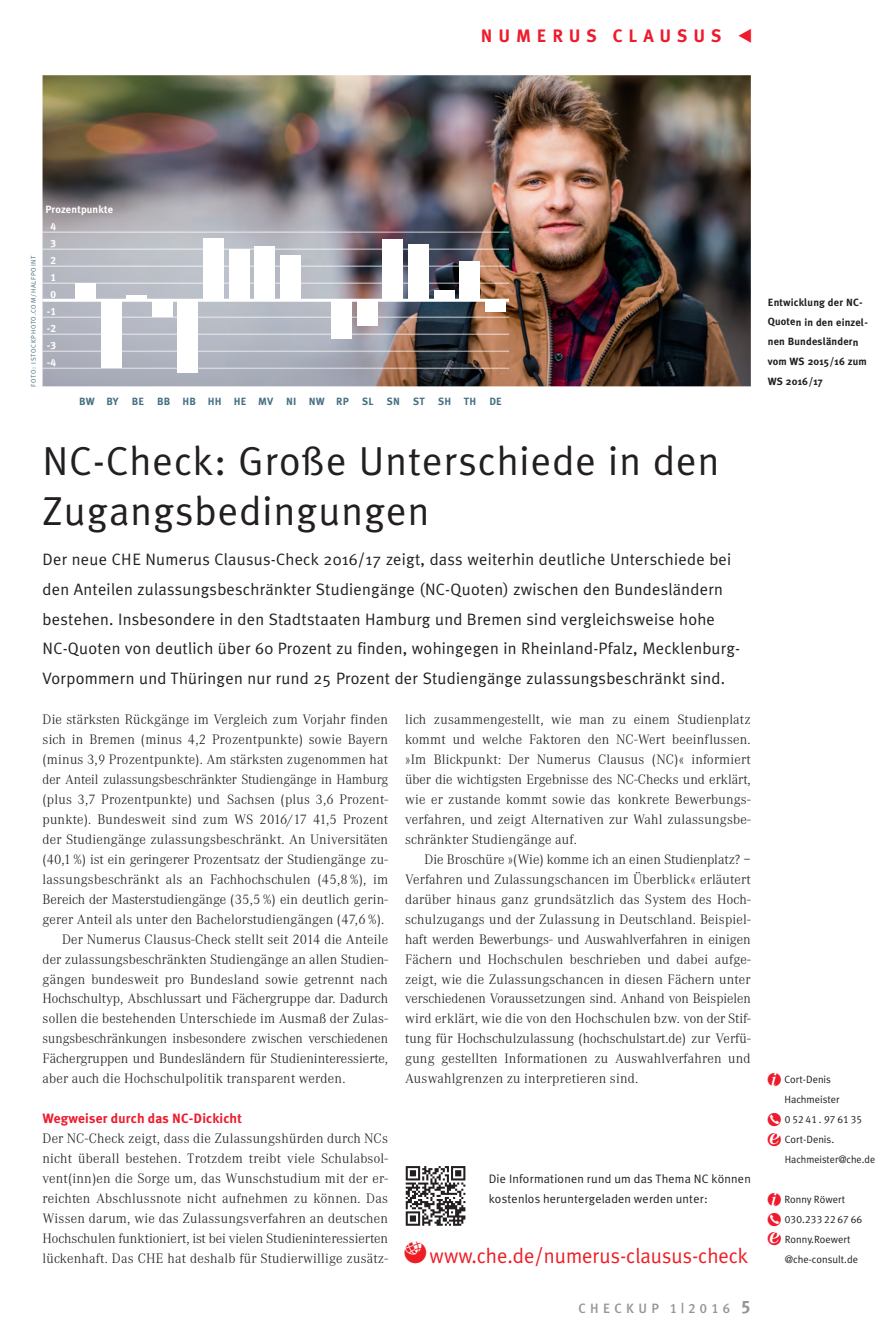
<style>
.page{position:relative;width:893px;height:1340px;background:#fff}
.page>*{position:absolute;margin:0;border:0;box-sizing:border-box;transform-origin:0 0}
.t1{font:40.5px/49.8px "Meta Plus Normal";letter-spacing:.025em;color:#231f20}
.t2{font:21px "Meta Plus Normal";color:#ee1d23}
.t3{font:700 18px "Meta Plus";letter-spacing:.33em;color:#ee1b2d}
.t4{font:16.5px/29.8px "Meta Plus Normal";letter-spacing:.015em;color:#231f20}
.t5{font:300 14.25px/20px "Corporate A";letter-spacing:.015em;color:#231f20;text-align:justify}
.t6{font:700 13.5px "Meta Plus";letter-spacing:.015em;color:#ee1b2d}
.t7{font:13.5px "Meta Plus Medium Caps";letter-spacing:.32em;color:#939598}
.t8{font:12.3px/20px "Meta Plus Normal";letter-spacing:.015em;color:#231f20}
.t9{font:10.5px/20px "Meta Plus Normal";color:#231f20}
.t10{font:700 10.5px/20px "Meta Plus";letter-spacing:.015em;color:#231f20}
.t11{font:700 10.5px "Meta Plus";letter-spacing:.015em;color:#456f82}
.t12{font:10.5px "Meta Plus Normal Caps";letter-spacing:.015em;color:#231f20}
.t13{font:700 10.5px "Meta Plus";letter-spacing:.015em;color:#fff}
.t14{font:10.5px/17px "Meta Plus Bold Caps";color:#fff;text-align:center}
.t15{font:6.75px "Meta Plus Normal";letter-spacing:.105em;color:#456f82}
.s1{font-family:"Meta Plus Bold Caps";font-size:18px}
</style>
<div class="page">
<img style="left:43px;top:75px;width:708px;height:311px">
<hr style="left:43px;top:367px;width:466px;height:2px;background:#fff;opacity:.5">
<hr style="left:43px;top:350px;width:466px;height:2px;background:#fff;opacity:.5">
<hr style="left:43px;top:333px;width:466px;height:2px;background:#fff;opacity:.5">
<hr style="left:43px;top:316px;width:466px;height:2px;background:#fff;opacity:.5">
<hr style="left:43px;top:299px;width:466px;height:3px;background:#fff">
<hr style="left:43px;top:282px;width:466px;height:2px;background:#fff;opacity:.5">
<hr style="left:43px;top:265px;width:466px;height:2px;background:#fff;opacity:.5">
<hr style="left:43px;top:248px;width:466px;height:2px;background:#fff;opacity:.5">
<hr style="left:43px;top:231px;width:466px;height:2px;background:#fff;opacity:.5">
<div style="left:75px;top:284px;width:21px;height:17px;background:#fff"></div>
<div style="left:101px;top:301px;width:20px;height:66px;background:#fff"></div>
<div style="left:126px;top:295px;width:21px;height:6px;background:#fff"></div>
<div style="left:152px;top:301px;width:21px;height:15px;background:#fff"></div>
<div style="left:178px;top:301px;width:20px;height:71px;background:#fff"></div>
<div style="left:485px;top:301px;width:20px;height:10px;background:#fff"></div>
<div style="left:203px;top:238px;width:21px;height:63px;background:#fff"></div>
<div style="left:229px;top:250px;width:20px;height:51px;background:#fff"></div>
<div style="left:255px;top:246px;width:20px;height:55px;background:#fff"></div>
<div style="left:280px;top:255px;width:21px;height:46px;background:#fff"></div>
<div style="left:331px;top:301px;width:21px;height:37px;background:#fff"></div>
<div style="left:357px;top:301px;width:20px;height:24px;background:#fff"></div>
<div style="left:383px;top:239px;width:20px;height:62px;background:#fff"></div>
<div style="left:408px;top:244px;width:21px;height:57px;background:#fff"></div>
<div style="left:434px;top:290px;width:20px;height:11px;background:#fff"></div>
<div style="left:459px;top:261px;width:21px;height:40px;background:#fff"></div>
<svg style="left:405px;top:1166px;width:61px;height:60px"></svg>
<svg style="left:406px;top:1166px;width:59px;height:59px"></svg>
<p class="t3" style="left:481px;top:26px;width:242px">NUMERUS CLAUSUS</p>
<p class="t15" style="left:30px;top:386px;width:133px;rotate:-90deg">FOTO: ISTOCKPHOTO.COM/HALFPOINT</p>
<p class="t13" style="left:45px;top:203px;width:69px">Prozentpunkte</p>
<p class="t14" style="left:47px;top:218px;width:11px">4<br>3<br>2<br>1<br>0 -1 -2 -3 -4</p>
<p class="t11" style="left:79px;top:395px;width:41px">BW BY</p>
<p class="t11" style="left:132px;top:395px;width:218px">BE BB HB HH HE MV NI NW RP</p>
<p class="t11" style="left:362px;top:395px;width:13px">SL</p>
<p class="t11" style="left:387px;top:395px;width:15px">SN</p>
<p class="t11" style="left:413px;top:395px;width:13px">ST</p>
<p class="t11" style="left:438px;top:395px;width:65px">SH TH DE</p>
<h1 class="t1" style="left:43px;top:436px;width:678px">NC-Check: Große Unterschiede in den<br>Zugangsbedingungen</h1>
<p class="t4" style="left:43px;top:544px;width:699px">Der neue CHE Numerus Clausus-Check 2016/17 zeigt, dass weiterhin deutliche Unterschiede bei den Anteilen zulassungsbeschränkter Studiengänge (NC-Quoten) zwischen den Bundesländern bestehen. Insbesondere in den Stadtstaaten Hamburg und Bremen sind vergleichsweise hohe NC-Quoten von deutlich über 60 Prozent zu finden, wohingegen in Rheinland-Pfalz, Mecklenburg-Vorpommern und Thüringen nur rund 25 Prozent der Studiengänge zulassungsbeschränkt sind.</p>
<p class="t5" style="left:43px;top:709px;width:347px">Die stärksten Rückgänge im Vergleich zum Vorjahr finden</p>
<p class="t5" style="left:43px;top:729px;width:347px">sich in Bremen (minus 4,2 Prozentpunkte) sowie Bayern</p>
<p class="t5" style="left:43px;top:749px;width:347px">(minus 3,9 Prozentpunkte). Am stärksten zugenommen hat</p>
<p class="t5" style="left:43px;top:769px;width:347px">der Anteil zulassungsbeschränkter Studiengänge in Hamburg</p>
<p class="t5" style="left:43px;top:789px;width:347px">(plus 3,7 Prozentpunkte) und Sachsen (plus 3,6 Prozent-</p>
<p class="t5" style="left:43px;top:809px;width:347px">punkte). Bundesweit sind zum WS 2016/17 41,5 Prozent</p>
<p class="t5" style="left:43px;top:829px;width:347px">der Studiengänge zulassungsbeschränkt. An Universitäten</p>
<p class="t5" style="left:43px;top:849px;width:347px">(40,1 %) ist ein geringerer Prozentsatz der Studien gänge zu-</p>
<p class="t5" style="left:43px;top:869px;width:347px">lassungsbeschränkt als an Fachhochschulen (45,8 %), im</p>
<p class="t5" style="left:43px;top:888px;width:347px">Bereich der Masterstudiengänge (35,5 %) ein deutlich gerin-</p>
<p class="t5" style="left:43px;top:908px;width:343px">gerer Anteil als unter den Bachelorstudiengängen (47,6 %).</p>
<p class="t5" style="left:62px;top:928px;width:328px">Der Numerus Clausus-Check stellt seit 2014 die Anteile</p>
<p class="t5" style="left:43px;top:948px;width:347px">der zulassungsbeschränkten Studiengänge an allen Studien -</p>
<p class="t5" style="left:43px;top:968px;width:347px">gängen bundesweit pro Bundesland sowie getrennt nach</p>
<p class="t5" style="left:43px;top:988px;width:347px">Hochschultyp, Abschlussart und Fächergruppe dar. Dadurch</p>
<p class="t5" style="left:43px;top:1008px;width:347px">sollen die bestehenden Unterschiede im Ausmaß der Zulas-</p>
<p class="t5" style="left:43px;top:1028px;width:347px">sungsbeschränkungen insbesondere zwischen verschiedenen</p>
<p class="t5" style="left:43px;top:1048px;width:347px">Fächergruppen und Bundesländern für Studieninteressierte,</p>
<p class="t5" style="left:43px;top:1068px;width:304px">aber auch die Hochschulpolitik transparent werden.</p>
<p class="t6" style="left:43px;top:1110px;width:201px">Wegweiser durch das NC-Dickicht</p>
<p class="t5" style="left:42px;top:1128px;width:347px">Der NC-Check zeigt, dass die Zulassungshürden durch NCs nicht überall bestehen. Trotzdem treibt viele Schulabsol&shy;vent(inn)en die Sorge um, das Wunschstudium mit der er&shy;reichten Abschlussnote nicht aufnehmen zu können. Das Wissen darum, wie das Zulassungsverfahren an deutschen Hochschulen funktioniert, ist bei vielen Studieninteressierten lückenhaft. Das CHE hat deshalb für Studierwillige zusätz-</p>
<p class="t5" style="left:405px;top:709px;width:347px">lich zusammengestellt, wie man zu einem Studienplatz kommt und welche Faktoren den NC-Wert beeinflussen. »Im Blickpunkt: Der Numerus Clausus (NC)« informiert über die wichtigsten Ergebnisse des NC-Checks und erklärt, wie er zustande kommt sowie das konkrete Bewerbungs&shy;verfahren, und zeigt Alternativen zur Wahl zulassungsbe&shy;schränkter Studiengänge auf.</p>
<p class="t5" style="left:405px;top:849px;width:347px;text-indent:19px">Die Broschüre »(Wie) komme ich an einen Studienplatz? – Verfahren und Zulassungschancen im Überblick« erläutert darüber hinaus ganz grundsätzlich das System des Hoch&shy;schulzugangs und der Zulassung in Deutschland. Beispiel&shy;haft werden Bewerbungs- und Auswahlverfahren in einigen Fächern und Hochschulen beschrieben und dabei aufge&shy;zeigt, wie die Zulassungschancen in diesen Fächern unter verschiedenen Voraussetzungen sind. Anhand von Beispielen wird erklärt, wie die von den Hochschulen bzw. von der Stif&shy;tung für Hochschulzulassung (hochschulstart.de) zur Verfü&shy;gung gestellten Informationen zu Auswahlverfahren und Auswahlgrenzen zu interpretieren sind.</p>
<p class="t8" style="left:489px;top:1168px;width:264px">Die Informationen rund um das Thema NC können kosten los heruntergeladen werden unter:</p>
<h2 class="t2" style="left:430px;top:1243px;width:320px">www.che.de/numerus-clausus-check</h2>
<p class="t7" style="left:579px;top:1299px;width:174px">CHECKUP 1|2016 <span class="s1">5</span></p>
<p class="t10" style="left:768px;top:292px;width:102px">Entwicklung der NC-<br>Quoten in den einzel&shy;nen Bundesländern vom WS 2015/16 zum<br>WS 2016/17</p>
<p class="t9" style="left:784px;top:1069px;width:57px">Cort-Denis<br>Hachmeister</p>
<p class="t12" style="left:785px;top:1113px;width:79px">05241.976135</p>
<p class="t9" style="left:785px;top:1129px;width:92px">Cort-Denis.<br>Hachmeister@che.de</p>
<p class="t9" style="left:784px;top:1189px;width:62px">Ronny Röwert</p>
<p class="t12" style="left:785px;top:1212px;width:79px">030.233 22 67 66</p>
<p class="t9" style="left:785px;top:1229px;width:75px">Ronny.Roewert @che-consult.de</p>
</div>
